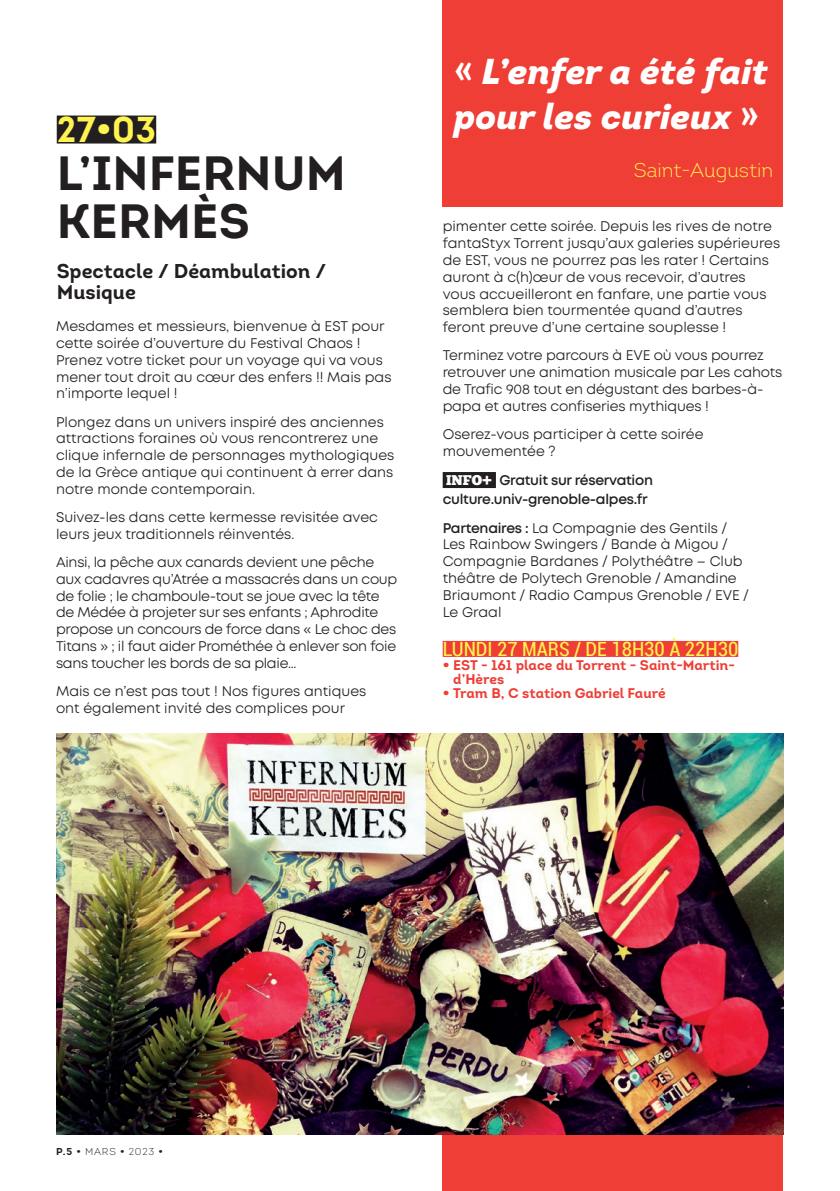
<style>
.page{position:relative;width:840px;height:1191px;background:#fff}
.page>*{position:absolute;margin:0;border:0;box-sizing:border-box;transform-origin:0 0}
.t1{font:700 48px/48px "Intro";color:#231f20}
.t2{font:italic 900 36px/44.8px "Intro";color:#fff}
.t3{font:700 36px "Intro";color:#fff34f}
.t4{font:20px/20.8px "Intro Bold Alt";color:#231f20}
.t5{font:condensed 20px "Roboto";color:#fff34f}
.t6{font:300 20px "Intro";color:#fff34f}
.t7{font:14px/16.8px "Mont";color:#231f20}
.t8{font:14px/16.8px "Mont";letter-spacing:-.02em;color:#231f20}
.t9{font:14px/14px "Intro Bold Alt";color:#ee3e35}
.t10{font:600 14px/19.4px "Mont";letter-spacing:-.02em;color:#231f20}
.t11{font:300 10px "Intro";letter-spacing:.08em;color:#231f20}
.s1{font-family:"Intro Black Alt";font-weight:400;font-style:normal}
.s2{font-family:"Chunk Five Ex";font-weight:400;color:#fff}
.s3{font-weight:600}
.s4{font-family:"Intro Black Alt"}
.s5{font-family:"Intro Bold Alt";font-weight:400}
</style>
<div class="page">
<div style="left:442px;top:0;width:340px;height:207px;background:#ee3e35"></div>
<div style="left:442px;top:1134px;width:340px;height:57px;background:#ee3e35"></div>
<img style="left:57px;top:734px;width:725px;height:400px">
<div style="left:442px;top:472px;width:53px;height:16px;background:#231f20"></div>
<div style="left:442px;top:641px;width:295px;height:16px;background:#ee3e35"></div>
<div style="left:57px;top:115px;width:99px;height:28px;background:#231f20"></div>
<h2 class="t3" style="left:57px;top:106px;width:101px">27•03</h2>
<h1 class="t1" style="left:57px;top:149px;width:290px">L’INFERNUM<br>KERMÈS</h1>
<h3 class="t4" style="left:57px;top:261px;width:271px">Spectacle / Déambulation /<br>Musique</h3>
<p class="t7" style="left:56px;top:318px;width:337px">Mesdames et messieurs, bienvenue à EST pour cette soirée d’ouverture du Festival Chaos !<br>Prenez votre ticket pour un voyage qui va vous mener tout droit au cœur des enfers !! Mais pas n’importe lequel !</p>
<p class="t7" style="left:56px;top:413px;width:339px">Plongez dans un univers inspiré des anciennes attractions foraines où vous rencontrerez une clique infernale de personnages mythologiques de la Grèce antique qui continuent à errer dans notre monde contemporain.</p>
<p class="t7" style="left:56px;top:509px;width:323px">Suivez-les dans cette kermesse revisitée avec leurs jeux traditionnels réinventés.</p>
<p class="t8" style="left:56px;top:554px;width:342px">Ainsi, la pêche aux canards devient une pêche aux cadavres qu’Atrée a massacrés dans un coup de folie ; le chamboule-tout se joue avec la tête de Médée à projeter sur ses enfants ; Aphrodite propose un concours de force dans « Le choc des Titans » ; il faut aider Prométhée à enlever son foie sans toucher les bords de sa plaie...</p>
<p class="t7" style="left:56px;top:683px;width:311px">Mais ce n’est pas tout ! Nos figures antiques ont également invité des complices pour</p>
<h2 class="t2" style="left:454px;top:48px;width:315px"><span class="s1">«</span> L’enfer a été fait pour les curieux <span class="s1">»</span></h2>
<h3 class="t6" style="left:633px;top:158px;width:141px">Saint-Augustin</h3>
<p class="t7" style="left:442px;top:218px;width:339px">pimenter cette soirée. Depuis les rives de notre fantaStyx Torrent jusqu’aux galeries supérieures de EST, vous ne pourrez pas les rater ! Certains auront à c(h)œur de vous recevoir, d’autres vous accueilleront en fanfare, une partie vous semblera bien tourmentée quand d’autres feront preuve d’une certaine souplesse !</p>
<p class="t7" style="left:442px;top:347px;width:341px">Terminez votre parcours à EVE où vous pourrez retrouver une animation musicale par Les cahots de Trafic 908 tout en dégustant des barbes-à&shy;papa et autres confiseries mythiques !</p>
<p class="t7" style="left:442px;top:426px;width:262px">Oserez-vous participer à cette soirée mouvementée ?</p>
<p class="t10" style="left:442px;top:470px;width:212px"><span class="s2">INFO+</span> Gratuit sur réservation culture.univ-grenoble-alpes.fr</p>
<p class="t7" style="left:442px;top:519px;width:308px"><span class="s3">Partenaires :</span> La Compagnie des Gentils / Les Rainbow Swingers / Bande à Migou / Compagnie Bardanes / Polythéâtre – Club théâtre de Polytech Grenoble / Amandine Briaumont / Radio Campus Grenoble / EVE / Le Graal</p>
<h3 class="t5" style="left:442px;top:637px;width:297px">LUNDI 27 MARS / DE 18H30 À 22H30</h3>
<p class="t9" style="left:453px;top:658px;width:283px;text-indent:-11px"><span class="s4">•</span> EST - 161 place du Torrent - Saint-Martin&shy;d’Hères</p>
<p class="t9" style="left:442px;top:686px;width:224px"><span class="s4">•</span> Tram B, C station Gabriel Fauré</p>
<p class="t11" style="left:56px;top:1145px;width:108px"><span class="s5">P.5 •</span> MARS <span class="s5">•</span> 2023 <span class="s5">•</span></p>
</div>
